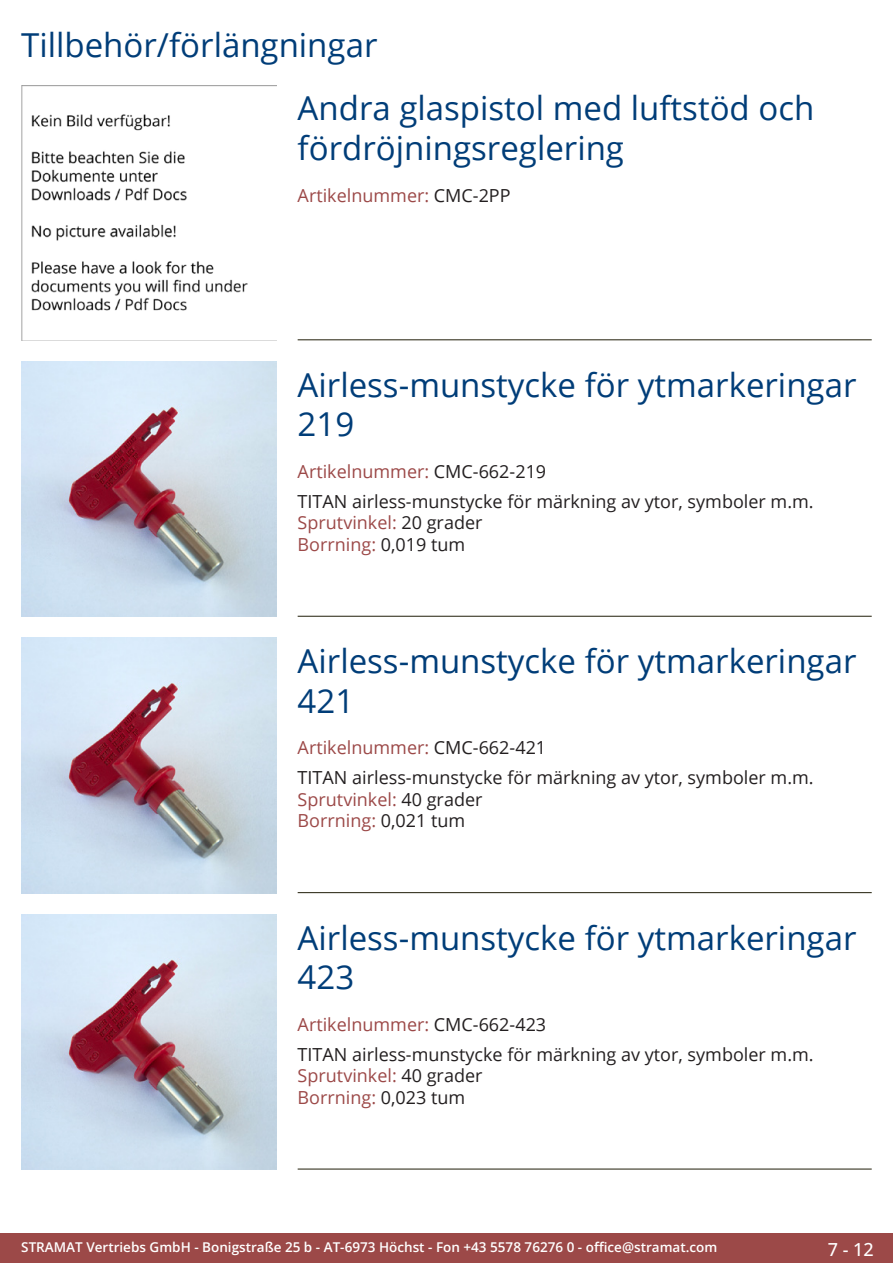
<style>
.page{position:relative;width:893px;height:1263px;background:#fff}
.page>*{position:absolute;margin:0;border:0;box-sizing:border-box;transform-origin:0 0}
.Produkttitel{font:33px/39.6px "Open Sans";color:#003d78}
.RastTitel{font:33px "Open Sans";color:#003d78}
.Beschreibung_Text{font:18px/21.6px "Open Sans";color:#231f20}
.TechDaten_Überschrif{font:18px "Open Sans";color:#9c4948}
.t1{font:500 18px "Open Sans";color:#fff}
.t2{font:600 13.5px "Open Sans";color:#fff}
.s1{color:#231f20}
.s2{color:#9c4948}
</style>
<div class="page">
<div style="left:0;top:1233px;width:893px;height:30px;background:#9c4948"></div>
<hr style="left:298px;top:340px;width:574px;height:1px;background:#201d08">
<hr style="left:298px;top:616px;width:574px;height:1px;background:#201d08">
<hr style="left:298px;top:892px;width:574px;height:1px;background:#201d08">
<hr style="left:298px;top:1169px;width:574px;height:1px;background:#201d08">
<img style="left:21px;top:85px;width:255px;height:255px">
<img style="left:21px;top:361px;width:255px;height:256px">
<img style="left:21px;top:638px;width:255px;height:255px">
<img style="left:21px;top:914px;width:255px;height:255px">
<p class="RastTitel" style="left:21px;top:22px;width:358px">Tillbehör/förlängningar</p>
<p class="Produkttitel" style="left:298px;top:88px;width:518px">Andra glaspistol med luftstöd och fördröjningsreglering</p>
<p class="TechDaten_Überschrif" style="left:298px;top:183px;width:214px">Artikelnummer: <span class="s1">CMC-2PP</span></p>
<p class="Produkttitel" style="left:298px;top:364px;width:560px">Airless-munstycke för ytmarkeringar<br>219</p>
<p class="TechDaten_Überschrif" style="left:298px;top:459px;width:250px">Artikelnummer: <span class="s1">CMC-662-219</span></p>
<p class="Beschreibung_Text" style="left:298px;top:490px;width:517px">TITAN airless-munstycke för märkning av ytor, symboler m.m.<br><span class="s2">Sprutvinkel:</span> 20 grader<br><span class="s2">Borrning:</span> 0,019 tum</p>
<p class="Produkttitel" style="left:298px;top:640px;width:560px">Airless-munstycke för ytmarkeringar<br>421</p>
<p class="TechDaten_Überschrif" style="left:298px;top:735px;width:250px">Artikelnummer: <span class="s1">CMC-662-421</span></p>
<p class="Beschreibung_Text" style="left:298px;top:766px;width:517px">TITAN airless-munstycke för märkning av ytor, symboler m.m.<br><span class="s2">Sprutvinkel:</span> 40 grader<br><span class="s2">Borrning:</span> 0,021 tum</p>
<p class="Produkttitel" style="left:298px;top:917px;width:560px">Airless-munstycke för ytmarkeringar<br>423</p>
<p class="TechDaten_Überschrif" style="left:298px;top:1012px;width:250px">Artikelnummer: <span class="s1">CMC-662-423</span></p>
<p class="Beschreibung_Text" style="left:298px;top:1043px;width:517px">TITAN airless-munstycke för märkning av ytor, symboler m.m.<br><span class="s2">Sprutvinkel:</span> 40 grader<br><span class="s2">Borrning:</span> 0,023 tum</p>
<p class="t2" style="left:21px;top:1238px;width:698px">STRAMAT Vertriebs GmbH - Bonigstraße 25 b - AT-6973 Höchst - Fon +43 5578 76276 0 - office@stramat.com</p>
<p class="t1" style="left:828px;top:1237px;width:48px">7 - 12</p>
</div>
